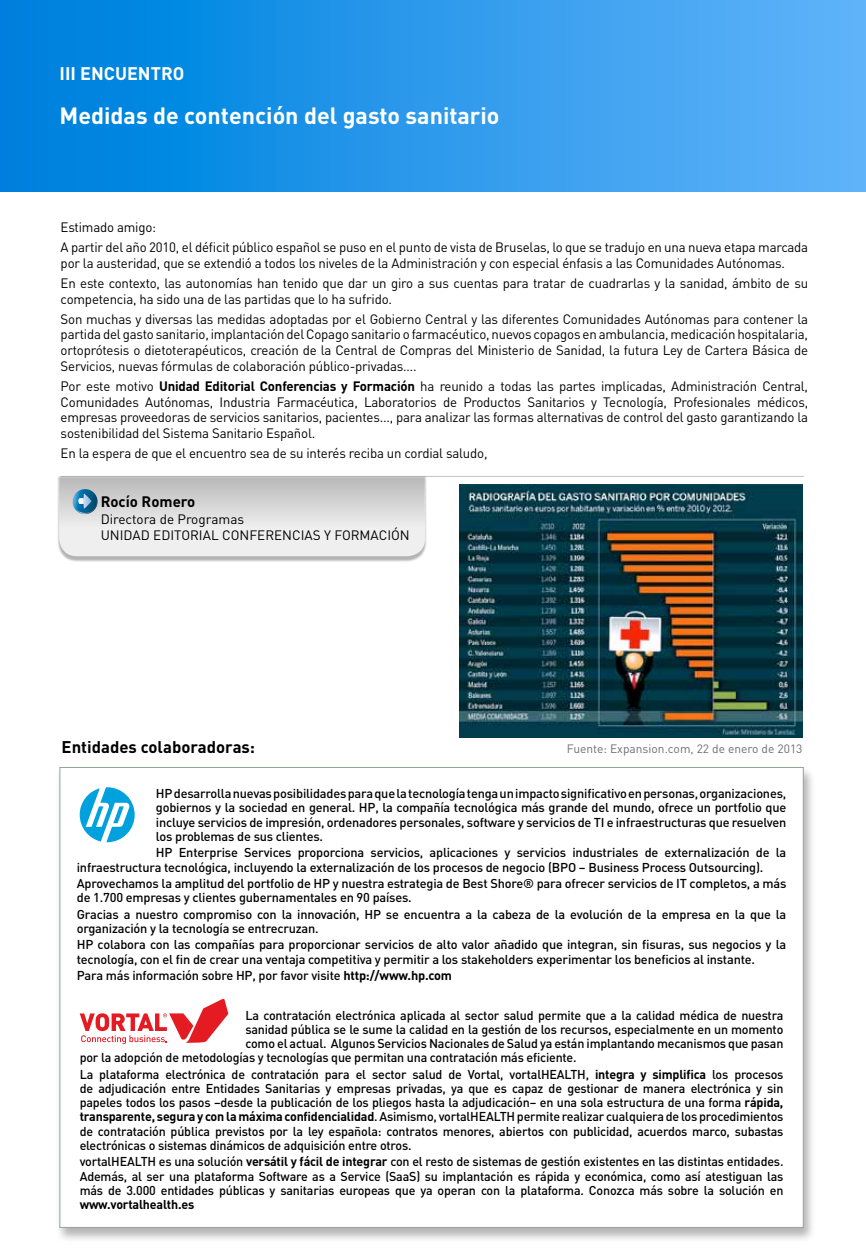
<style>
.page{position:relative;width:866px;height:1259px;background:#fff}
.page>*{position:absolute;margin:0;border:0;box-sizing:border-box;transform-origin:0 0}
.t1{font:700 23.25px "DIN";color:#fff}
.t2{font:700 18px "DIN";color:#fff}
.t3{font:700 16.65px "DIN";color:#000}
.t4{font:700 15px "DIN";color:#000}
.t5{font:13.5px/15.8px "DIN";letter-spacing:-.015em;color:#000}
.t6{font:500 12.75px/14.2px "DIN";letter-spacing:-.015em;color:#000}
.t7{font:700 12.75px "DIN";letter-spacing:-.015em;color:#000}
.t8{font:12px "DIN";color:#6d6e71}
.s1{font-weight:700}
</style>
<div class="page">
<div style="left:0;top:0;width:866px;height:191px;background:linear-gradient(to right,#007fdd,#62b4fa)"></div>
<div style="left:56px;top:766px;width:760px;height:477px;background:#000;opacity:.3"></div>
<div style="left:60px;top:767px;width:744px;height:460px;background:#fff;border:1px solid #93a592"></div>
<svg style="left:80px;top:787px;width:55px;height:55px"></svg>
<svg style="left:80px;top:998px;width:148px;height:46px"></svg>
<hr style="left:61px;top:476px;width:743px;height:1px;background:#c1c4cf">
<div style="left:57px;top:475px;width:370px;height:87px;background:#000;opacity:.3"></div>
<svg style="left:59px;top:475px;width:366px;height:81px"></svg>
<img style="left:459px;top:484px;width:343px;height:253px">
<h2 class="t2" style="left:60px;top:62px;width:126px">III ENCUENTRO</h2>
<h1 class="t1" style="left:60px;top:100px;width:441px">Medidas de contención del gasto sanitario</h1>
<p class="t5" style="left:61px;top:217px;width:749px;line-height:20px">Estimado amigo:<br>A partir del año 2010, el déficit público español se puso en el punto de vista de Bruselas, lo que se tradujo en una nueva etapa marcada</p>
<p class="t5" style="left:61px;top:253px;width:749px;line-height:20px">por la austeridad, que se extendió a todos los niveles de la Administración y con especial énfasis a las Comunidades Autónomas.<br>En este contexto, las autonomías han tenido que dar un giro a sus cuentas para tratar de cuadrarlas y la sanidad, ámbito de su</p>
<p class="t5" style="left:61px;top:288px;width:749px;line-height:20px">competencia, ha sido una de las partidas que lo ha sufrido.<br>Son muchas y diversas las medidas adoptadas por el Gobierno Central y las diferentes Comunidades Autónomas para contener la</p>
<p class="t5" style="left:61px;top:326px;width:749px;text-align:justify">partida del gasto sanitario, implantación del Copago sanitario o farmacéutico, nuevos copagos en ambulancia, medicación hospitalaria, ortoprótesis o dietoterapéuticos, creación de la Central de Compras del Ministerio de Sanidad, la futura Ley de Cartera Básica de Servicios, nuevas fórmulas de colaboración público-privadas….</p>
<p class="t5" style="left:61px;top:378px;width:749px;text-align:justify">Por este motivo <span class="s1">Unidad Editorial Conferencias y Formación</span> ha reunido a todas las partes implicadas, Administración Central, Comunidades Autónomas, Industria Farmacéutica, Laboratorios de Productos Sanitarios y Tecnología, Profesionales médicos, empresas proveedoras de servicios sanitarios, pacientes..., para analizar las formas alternativas de control del gasto garantizando la sostenibilidad del Sistema Sanitario Español.</p>
<p class="t5" style="left:61px;top:445px;width:428px">En la espera de que el encuentro sea de su interés reciba un cordial saludo,</p>
<p class="t4" style="left:101px;top:492px;width:96px">Rocío Romero</p>
<p class="t5" style="left:101px;top:510px;width:311px;line-height:16.2px">Directora de Programas<br>UNIDAD EDITORIAL CONFERENCIAS Y FORMACIÓN</p>
<h3 class="t3" style="left:62px;top:736px;width:195px">Entidades colaboradoras:</h3>
<p class="t8" style="left:567px;top:741px;width:237px">Fuente: Expansion.com, 22 de enero de 2013</p>
<p class="t6" style="left:156px;top:786px;width:632px;text-align:justify">HP desarrolla nuevas posibilidades para que la tecnología tenga un impacto significativo en personas, organizaciones, gobiernos y la sociedad en general. HP, la compañía tecnológica más grande del mundo, ofrece un portfolio que incluye servicios de impresión, ordenadores personales, software y servicios de TI e infraestructuras que resuelven los problemas de sus clientes.</p>
<p class="t6" style="left:77px;top:845px;width:711px;text-indent:79px">HP Enterprise Services proporciona servicios, aplicaciones y servicios industriales de externalización de la infraestructura tecnológica, incluyendo la externalización de los procesos de negocio (BPO – Business Process Outsourcing).</p>
<p class="t6" style="left:77px;top:875px;width:711px">Aprovechamos la amplitud del portfolio de HP y nuestra estrategia de Best Shore® para ofrecer servicios de IT completos, a más de 1.700 empresas y clientes gubernamentales en 90 países.</p>
<p class="t6" style="left:77px;top:906px;width:711px">Gracias a nuestro compromiso con la innovación, HP se encuentra a la cabeza de la evolución de la empresa en la que la organización y la tecnología se entrecruzan.</p>
<p class="t6" style="left:77px;top:937px;width:711px">HP colabora con las compañías para proporcionar servicios de alto valor añadido que integran, sin fisuras, sus negocios y la tecnología, con el fin de crear una ventaja competitiva y permitir a los stakeholders experimentar los beneficios al instante.</p>
<p class="t6" style="left:77px;top:967px;width:377px">Para más información sobre HP, por favor visite <span class="s1">http://www.hp.com</span></p>
<p class="t6" style="left:245px;top:1007px;width:540px">La contratación electrónica aplicada al sector salud permite que a la calidad médica de nuestra</p>
<p class="t6" style="left:245px;top:1021px;width:539px">sanidad pública se le sume la calidad en la gestión de los recursos, especialmente en un momento</p>
<p class="t6" style="left:245px;top:1035px;width:540px">como el actual. Algunos Servicios Nacionales de Salud ya están implantando mecanismos que pasan</p>
<p class="t6" style="left:80px;top:1050px;width:498px">por la adopción de metodologías y tecnologías que permitan una contratación más eficiente.</p>
<p class="t6" style="left:80px;top:1066px;width:705px;text-align:justify">La plataforma electrónica de contratación para el sector salud de Vortal, vortalHEALTH, <span class="s1">integra y simplifica</span> los procesos de adjudicación entre Entidades Sanitarias y empresas privadas, ya que es capaz de gestionar de manera electrónica y sin papeles todos los pasos –desde la publicación de los pliegos hasta la adjudicación– en una sola estructura de una forma <span class="s1">rápida, transparente, segura y con la máxima confidencialidad</span>. Asimismo, vortalHEALTH permite realizar cualquiera de los procedimientos de contratación pública previstos por la ley española: contratos menores, abiertos con publicidad, acuerdos marco, subastas electrónicas o sistemas dinámicos de adquisición entre otros.</p>
<p class="t6" style="left:80px;top:1154px;width:705px;text-align:justify">vortalHEALTH es una solución <span class="s1">versátil y fácil de integrar</span> con el resto de sistemas de gestión existentes en las distintas entidades.<br>Además, al ser una plataforma Software as a Service (SaaS) su implantación es rápida y económica, como así atestiguan las más de 3.000 entidades públicas y sanitarias europeas que ya operan con la plataforma. Conozca más sobre la solución en</p>
<p class="t7" style="left:80px;top:1196px;width:116px">www.vortalhealth.es</p>
</div>
